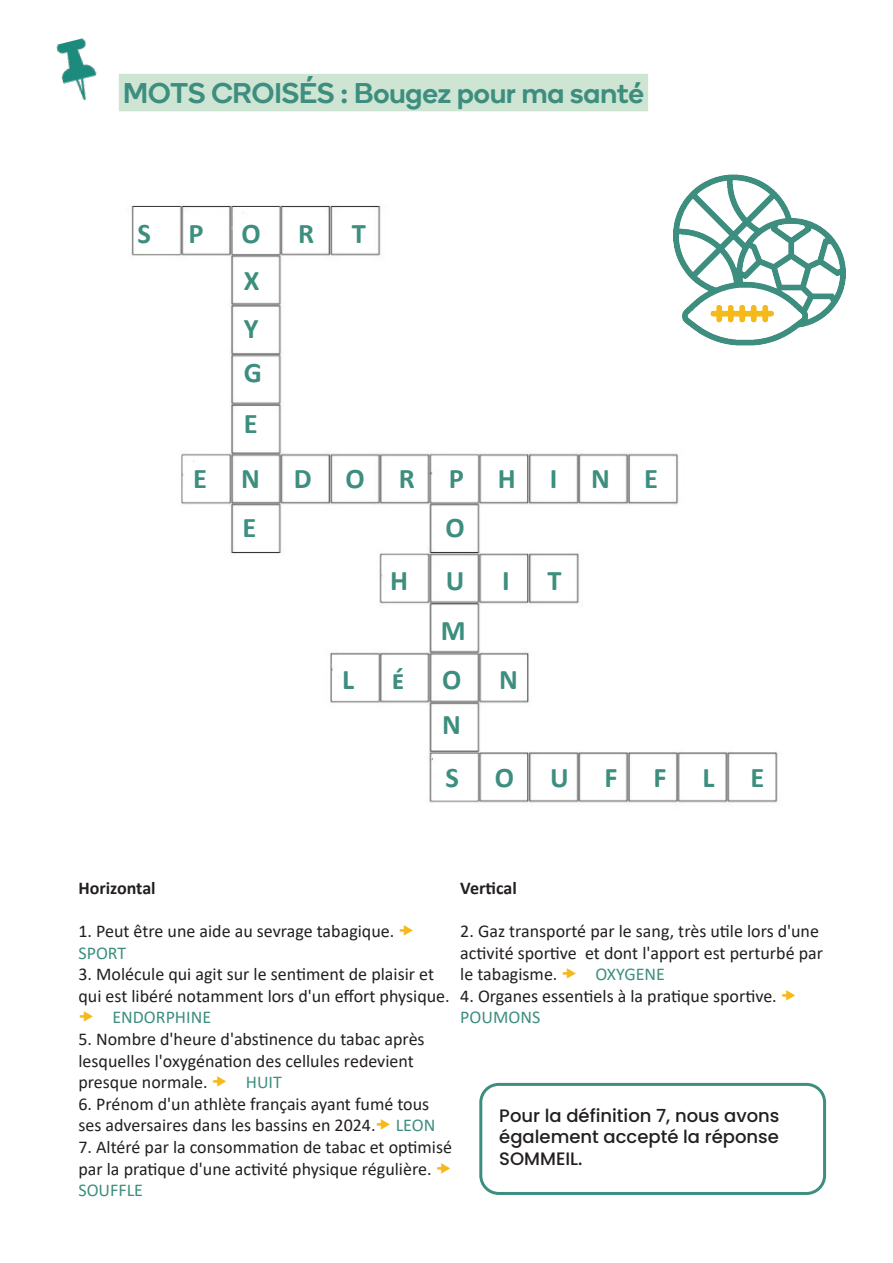
<style>
.page{position:relative;width:893px;height:1263px;background:#fff}
.page>*{position:absolute;margin:0;border:0;box-sizing:border-box;transform-origin:0 0}
.t1{font:700 28.5px "Calibri";letter-spacing:1.19em;color:#3d8e7f}
.t2{font:500 28.5px "Boing";color:#3d8e7f}
.t3{font:18px/21.6px "Calibri";color:#231f20}
.t4{font:500 18px/21.6px "Poppins";color:#231f20;text-align:justify}
.t5{font:18px "Calibri";color:#3d8e7f}
.t6{font:700 18px "Calibri";color:#231f20}
.s1{color:#3d8e7f}
</style>
<div class="page">
<img style="left:56px;top:38px;width:41px;height:62px">
<div style="left:119px;top:74px;width:529px;height:37px;background:#cee5d3"></div>
<img style="left:131px;top:205px;width:647px;height:598px">
<img style="left:673px;top:174px;width:173px;height:172px">
<div style="left:479px;top:1083px;width:347px;height:112px;border:3px solid #3d8e7f;border-radius:18px"></div>
<svg style="left:394px;top:668px;width:9px;height:21px"></svg>
<p class="t2" style="left:123px;top:74px;width:522px">MOTS CROISÉS : Bougez pour ma santé</p>
<p class="t1" style="left:137px;top:213px;width:15px">S</p>
<p class="t1" style="left:189px;top:213px;width:17px">P</p>
<p class="t1" style="left:241px;top:213px;width:21px">O</p>
<p class="t1" style="left:298px;top:213px;width:18px">R</p>
<p class="t1" style="left:352px;top:213px;width:16px">T</p>
<p class="t1" style="left:244px;top:261px;width:17px">X</p>
<p class="t1" style="left:244px;top:309px;width:16px">Y</p>
<p class="t1" style="left:244px;top:353px;width:20px">G</p>
<p class="t1" style="left:244px;top:404px;width:15px">E</p>
<p class="t1" style="left:193px;top:459px;width:466px">ENDORPHINE</p>
<p class="t1" style="left:445px;top:507px;width:21px">O</p>
<p class="t1" style="left:242px;top:507px;width:15px">E</p>
<p class="t1" style="left:390px;top:560px;width:19px">H</p>
<p class="t1" style="left:446px;top:560px;width:20px">U</p>
<p class="t1" style="left:502px;top:560px;width:9px">I</p>
<p class="t1" style="left:547px;top:560px;width:16px">T</p>
<p class="t1" style="left:441px;top:610px;width:26px">M</p>
<p class="t1" style="left:342px;top:659px;width:14px">L</p>
<p class="t1" style="left:442px;top:659px;width:21px">O</p>
<p class="t1" style="left:499px;top:659px;width:20px">N</p>
<p class="t1" style="left:442px;top:705px;width:20px">N</p>
<p class="t1" style="left:445px;top:758px;width:15px">S</p>
<p class="t1" style="left:495px;top:758px;width:21px">O</p>
<p class="t1" style="left:550px;top:758px;width:20px">U</p>
<p class="t1" style="left:605px;top:758px;width:15px">F</p>
<p class="t1" style="left:654px;top:758px;width:15px">F</p>
<p class="t1" style="left:703px;top:758px;width:14px">L</p>
<p class="t1" style="left:750px;top:758px;width:15px">E</p>
<p class="t6" style="left:78px;top:875px;width:79px">Horizontal</p>
<p class="t3" style="left:78px;top:920px;width:317px">1. Peut être une aide au sevrage tabagique.<br><span class="s1">SPORT</span></p>
<p class="t3" style="left:78px;top:963px;width:357px">3. Molécule qui agit sur le sentiment de plaisir et</p>
<p class="t3" style="left:78px;top:984px;width:373px">qui est libéré notamment lors d'un effort physique.</p>
<p class="t5" style="left:112px;top:1005px;width:100px">ENDORPHINE</p>
<p class="t3" style="left:78px;top:1028px;width:348px">5. Nombre d'heure d'abstinence du tabac après lesquelles l'oxygénation des cellules redevient presque normale.</p>
<p class="t5" style="left:246px;top:1070px;width:38px">HUIT</p>
<p class="t3" style="left:78px;top:1092px;width:358px">6. Prénom d'un athlète français ayant fumé tous ses adversaires dans les bassins en 2024. <span class="s1">LEON</span></p>
<p class="t3" style="left:78px;top:1136px;width:375px">7. Altéré par la consommation de tabac et optimisé par la pratique d'une activité physique régulière.<br><span class="s1">SOUFFLE</span></p>
<p class="t6" style="left:460px;top:875px;width:58px">Vertical</p>
<p class="t3" style="left:460px;top:920px;width:364px">2. Gaz transporté par le sang, très utile lors d'une activité sportive et dont l'apport est perturbé par le tabagisme.</p>
<p class="t5" style="left:596px;top:962px;width:71px">OXYGENE</p>
<p class="t3" style="left:460px;top:984px;width:318px">4. Organes essentiels à la pratique sportive.<br><span class="s1">POUMONS</span></p>
<p class="t4" style="left:499px;top:1105px;width:282px">Pour la définition 7, nous avons également accepté la réponse SOMMEIL.</p>
</div>
